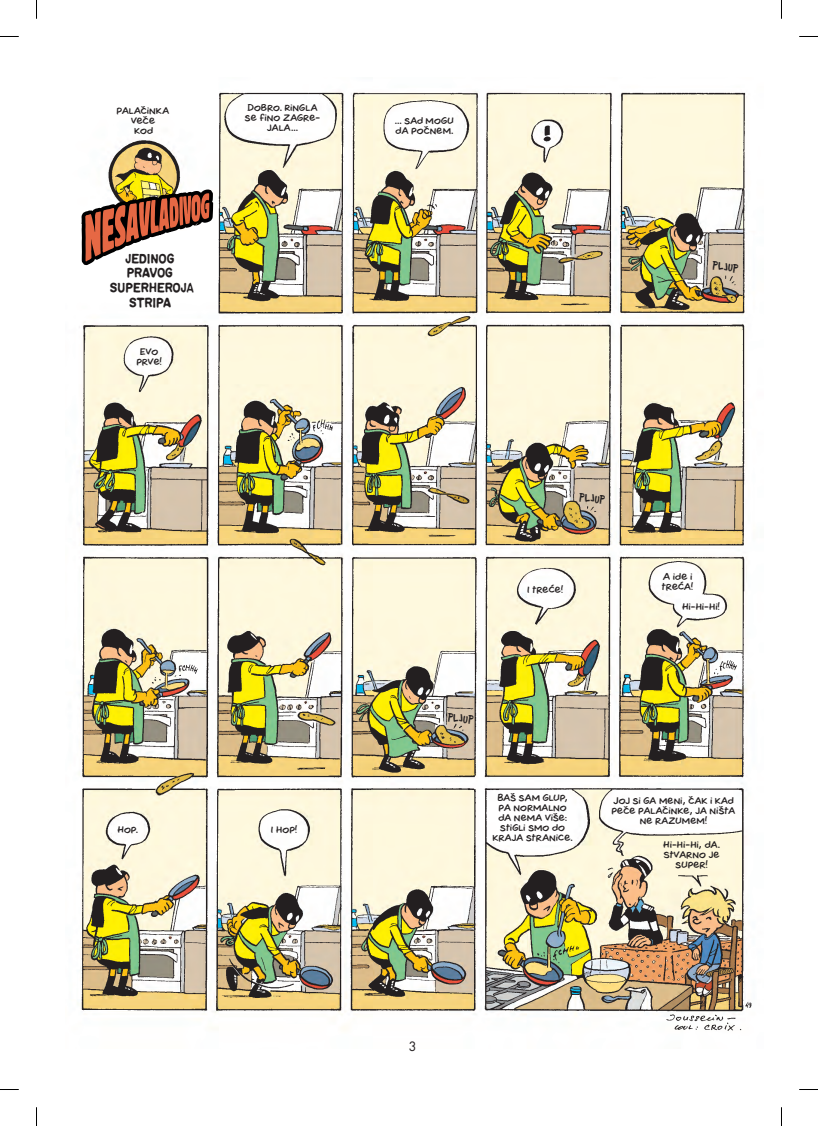
<style>
.page{position:relative;width:818px;height:1126px;background:#fff}
.page>*{position:absolute;margin:0;border:0;box-sizing:border-box;transform-origin:0 0}
.t1{font:60.5px "Logotipi";color:#e66844}
.t2{font:700 16px/14.9px "ZM Rigor Mortis";letter-spacing:-.005em;color:#231f20;text-align:center;scale:.92 1}
.t3{font:13.75px/10px "Imbattable 2";letter-spacing:.01em;color:#231f20;text-align:center}
.t4{font:500 12.5px "Futura Cond";color:#231f20}
.t5{font:11.5px "ZMDK Crowbar";color:#231f20}
</style>
<div class="page">
<img style="left:79px;top:91px;width:673px;height:940px">
<svg style="left:79px;top:186px;width:138px;height:83px"></svg>
<svg style="left:0;top:36px;width:19px;height:1px"></svg>
<svg style="left:799px;top:36px;width:18px;height:1px"></svg>
<svg style="left:0;top:1089px;width:19px;height:1px"></svg>
<svg style="left:799px;top:1089px;width:18px;height:1px"></svg>
<svg style="left:36px;top:0;width:1px;height:19px"></svg>
<svg style="left:36px;top:1107px;width:1px;height:18px"></svg>
<p class="t3" style="left:117px;top:105px;width:54px">Palačinka veče<br>kod</p>
<p class="t3" style="left:245px;top:102px;width:76px">Dobro. Ringla se fino zagre&shy;jala...</p>
<p class="t3" style="left:395px;top:115px;width:60px;text-align:left">... sad mogu da počnem.</p>
<h1 class="t1" style="left:83px;top:205px;width:130px">h</h1>
<p class="t2" style="left:109px;top:251px;width:93px">JEDINOG<br>PRAVOG<br>SUPERHEROJA<br>STRIPA</p>
<p class="t5" style="left:712px;top:259px;width:28px;rotate:6deg">PLJUP</p>
<p class="t3" style="left:137px;top:345px;width:27px;text-align:left">Evo prve!</p>
<p class="t3" style="left:117px;top:823px;width:22px">Hop.</p>
<p class="t3" style="left:271px;top:823px;width:27px">I hop!</p>
<p class="t5" style="left:579px;top:490px;width:28px;rotate:6deg">PLJUP</p>
<p class="t3" style="left:527px;top:583px;width:37px">I treće!</p>
<p class="t3" style="left:661px;top:571px;width:33px;text-align:left">A ide i treća!</p>
<p class="t3" style="left:681px;top:601px;width:39px">Hi-hi-hi!</p>
<p class="t5" style="left:448px;top:710px;width:28px;rotate:6deg">PLJUP</p>
<p class="t3" style="left:492px;top:792px;width:81px">Baš sam glup, pa normalno da nema više: stigli smo do kraja stranice.</p>
<p class="t3" style="left:611px;top:794px;width:125px">Joj si ga meni, čak i kad peče palačinke, ja ništa ne razumem!</p>
<p class="t3" style="left:662px;top:838px;width:58px">Hi-hi-hi, da.<br>Stvarno je super!</p>
<p class="t4" style="left:408px;top:1037px;width:9px">3</p>
</div>
